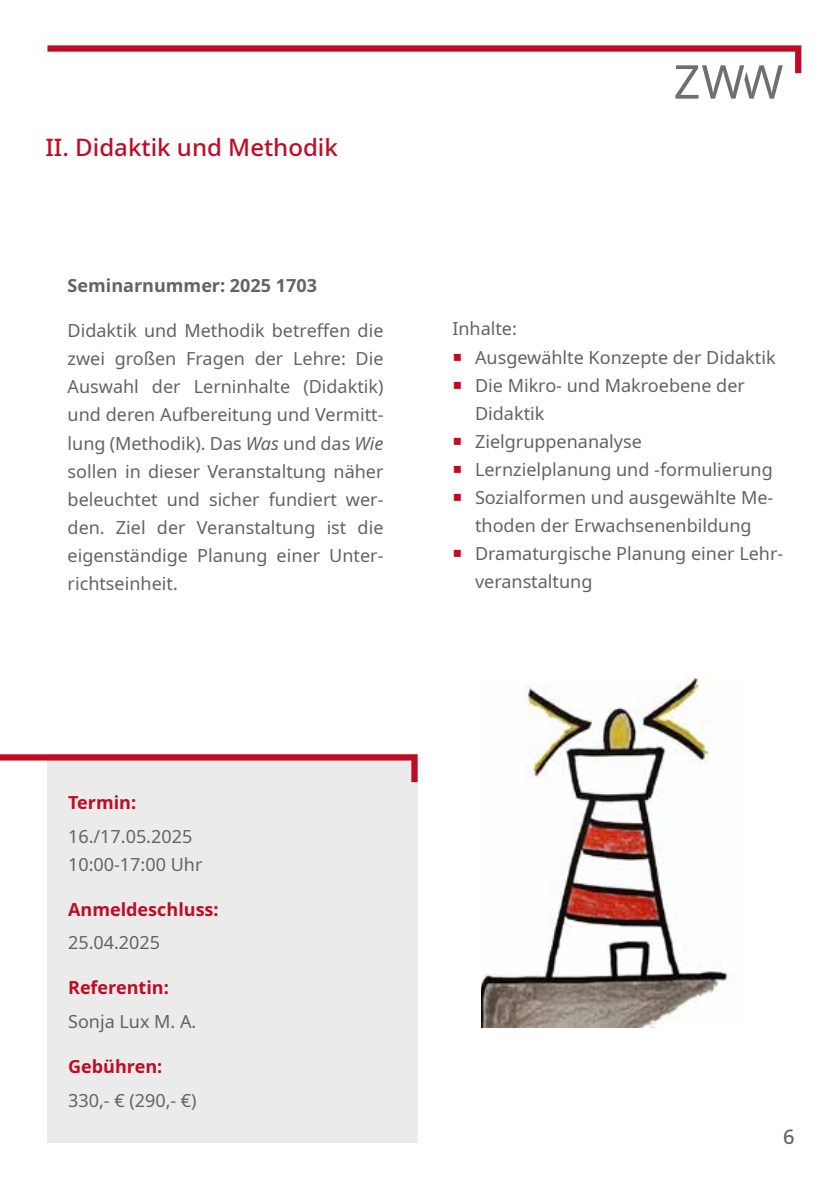
<style>
.page{position:relative;width:840px;height:1191px;background:#fff}
.page>*{position:absolute;margin:0;border:0;box-sizing:border-box;transform-origin:0 0}
.t1{font:500 24px "Noto Sans";color:#c10b25}
.t2{font:500 20px "Noto Sans";color:#646363}
.t3{font:18px/28px "Noto Sans";color:#646363}
.t4{font:700 18px "Noto Sans";color:#c10b25}
.t5{font:700 18px "Noto Sans";color:#646363}
.s1{font-style:italic}
</style>
<div class="page">
<svg style="left:47px;top:45px;width:753px;height:54px"></svg>
<div style="left:47px;top:754px;width:370px;height:388px;background:#ebebeb"></div>
<svg style="left:0;top:754px;width:417px;height:28px"></svg>
<img style="left:481px;top:676px;width:249px;height:352px">
<h1 class="t1" style="left:45px;top:130px;width:294px">II. Didaktik und Methodik</h1>
<p class="t5" style="left:68px;top:273px;width:251px">Seminarnummer: 2025 1703</p>
<p class="t3" style="left:68px;top:317px;width:317px;text-align:justify">Didaktik und Methodik betreffen die zwei großen Fragen der Lehre: Die Auswahl der Lerninhalte (Didaktik) und deren Aufbereitung und Vermitt&shy;lung (Methodik). Das <span class="s1">Was</span> und das <span class="s1">Wie </span>sollen in dieser Veranstaltung näher beleuchtet und sicher fundiert wer&shy;den. Ziel der Veranstaltung ist die eigenständige Planung einer Unter&shy;richtseinheit.</p>
<p class="t3" style="left:475px;top:315px;width:309px;text-indent:-23px">Inhalte:<br>Ausgewählte Konzepte der Didaktik<br>Die Mikro- und Makroebene der<br>Didaktik<br>Zielgruppenanalyse<br>Lernzielplanung und -formulierung<br>Sozialformen und ausgewählte Me&shy;thoden der Erwachsenenbildung<br>Dramaturgische Planung einer Lehr&shy;veranstaltung</p>
<p class="t4" style="left:68px;top:789px;width:70px">Termin:</p>
<p class="t3" style="left:68px;top:822px;width:136px">16./17.05.2025<br>10:00-17:00 Uhr</p>
<p class="t4" style="left:68px;top:896px;width:152px">Anmeldeschluss:</p>
<p class="t3" style="left:68px;top:929px;width:94px">25.04.2025</p>
<p class="t4" style="left:68px;top:975px;width:102px">Referentin:</p>
<p class="t3" style="left:68px;top:1008px;width:130px">Sonja Lux M. A.</p>
<p class="t4" style="left:68px;top:1053px;width:96px">Gebühren:</p>
<p class="t3" style="left:68px;top:1086px;width:130px">330,- € (290,- €)</p>
<p class="t2" style="left:782px;top:1123px;width:13px">6</p>
</div>
